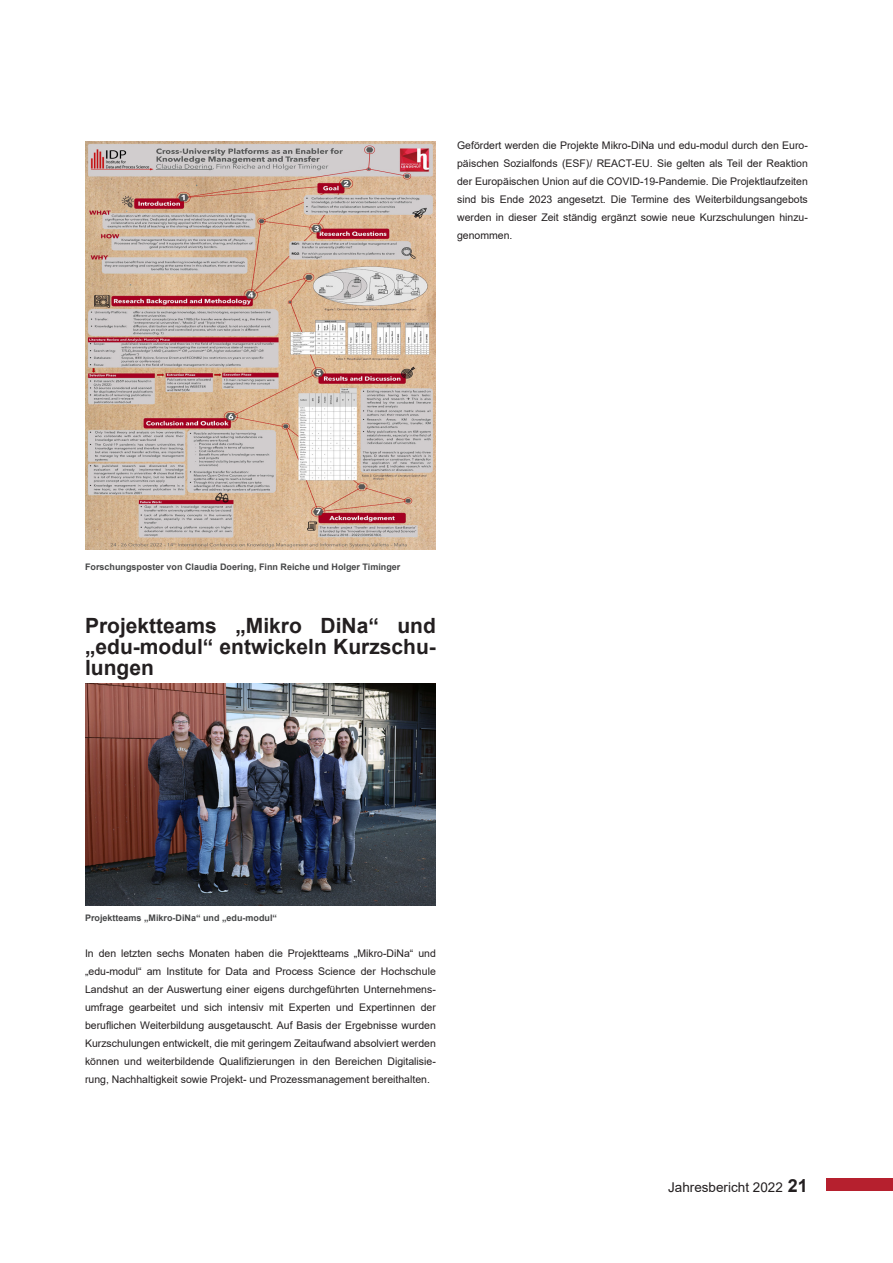
<style>
.page{position:relative;width:893px;height:1263px;background:#fff}
.page>*{position:absolute;margin:0;border:0;box-sizing:border-box;transform-origin:0 0}
.Erfolg_Unterüberschr{font:700 21px/21px "Arial";color:#231f20;text-align:justify}
.t1{font:13.5px "Arial";color:#231f20}
.Bildunterschriften{font:10.5px/18px "Arial";color:#231f20;text-align:justify}
.Fließtext{font:10.5px/18px "Arial";color:#231f20;text-align:justify}
.Bildunterschriften-2{font:700 9px "Arial";color:#464748}
.s1{font-weight:700;font-size:18px}
</style>
<div class="page">
<div style="left:827px;top:1179px;width:66px;height:12px;background:#b6202e"></div>
<img style="left:85px;top:142px;width:351px;height:408px">
<img style="left:85px;top:684px;width:351px;height:221px">
<p class="Fließtext" style="left:457px;top:137px;width:352px">Gefördert werden die Projekte Mikro-DiNa und edu-modul durch den Euro&shy;päischen Sozialfonds (ESF)/ REACT-EU. Sie gelten als Teil der Reaktion der Europäischen Union auf die COVID-19-Pandemie. Die Projektlaufzeiten sind bis Ende 2023 angesetzt. Die Termine des Weiterbildungsangebots werden in dieser Zeit ständig ergänzt sowie neue Kurzschulungen hinzu&shy;genommen.</p>
<p class="Bildunterschriften-2" style="left:85px;top:560px;width:317px">Forschungsposter von Claudia Doering, Finn Reiche und Holger Timinger</p>
<p class="Erfolg_Unterüberschr" style="left:85px;top:615px;width:352px">Projektteams „Mikro DiNa“ und „edu-modul“ entwickeln Kurzschu&shy;lungen</p>
<p class="Bildunterschriften-2" style="left:85px;top:911px;width:194px">Projektteams „Mikro-DiNa“ und „edu-modul“</p>
<p class="Bildunterschriften" style="left:85px;top:944px;width:352px">In den letzten sechs Monaten haben die Projektteams „Mikro-DiNa“ und „edu-modul“ am Institute for Data and Process Science der Hochschule Landshut an der Auswertung einer eigens durchgeführten Unternehmens&shy;umfrage gearbeitet und sich intensiv mit Experten und Expertinnen der beruflichen Weiterbildung ausgetauscht. Auf Basis der Ergebnisse wurden Kurzschulungen entwickelt, die mit geringem Zeitaufwand absolviert werden können und weiterbildende Qualifizierungen in den Bereichen Digitalisie&shy;rung, Nachhaltigkeit sowie Projekt- und Prozessmanagement bereithalten.</p>
<p class="t1" style="left:668px;top:1178px;width:141px">Jahresbericht 2022 <span class="s1">21</span></p>
</div>
